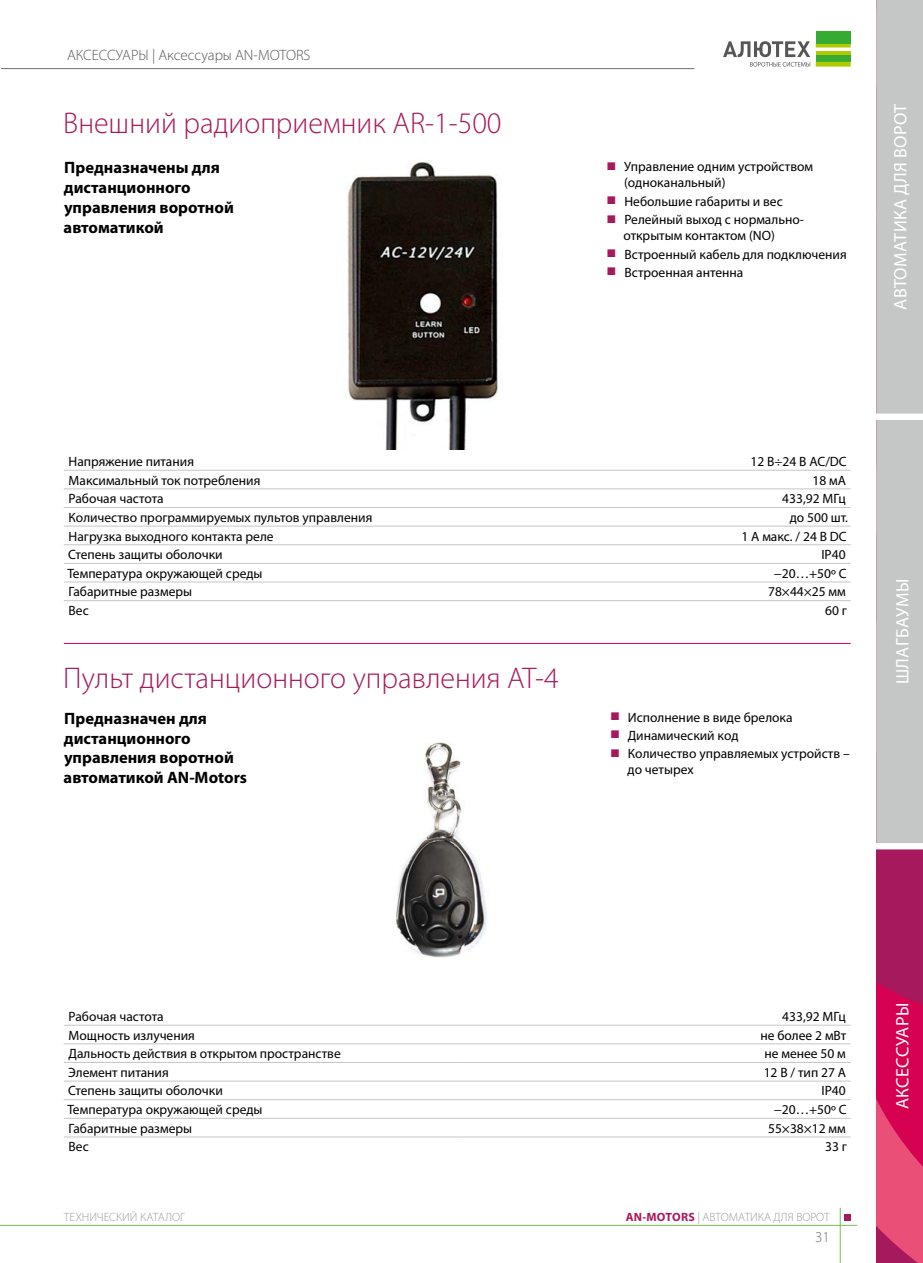
<style>
.page{position:relative;width:923px;height:1263px;background:#fff}
.page>*{position:absolute;margin:0;border:0;box-sizing:border-box;transform-origin:0 0}
.t1{font:300 30px "Myriad Pro";color:#a61a5d}
.t2{font:18px "Myriad Pro";letter-spacing:.02em;color:#fff}
.t3{font:700 16.5px/19.8px "Myriad Pro";color:#000}
.t4{font:300 15px "Myriad Pro";color:#565655}
.t5{font:300 15px "Myriad Pro";color:#6e6e6e}
.t6{font:13.5px/16.2px "Myriad Pro";color:#000}
.t7{font:300 12px "Myriad Pro";color:#9c9c9d}
.s1{font-family:"Arial";font-size:16.5px;color:#a61a5d}
.s2{font-weight:700;color:#a61a5d}
</style>
<div class="page">
<svg style="left:876px;top:849px;width:47px;height:414px;background:#c81f5f"></svg>
<div style="left:815px;top:32px;width:35px;height:12px;background:#37aa32"></div>
<svg style="left:723px;top:41px;width:127px;height:26px"></svg>
<hr style="left:1px;top:68px;width:693px;height:1px;background:#6e6e6e">
<hr style="left:840px;top:1208px;width:1px;height:55px;background:#7abb57">
<hr style="left:0;top:1225px;width:857px;height:1px;background:#7abb57">
<svg style="left:844px;top:1214px;width:6px;height:6px"></svg>
<div style="left:876px;top:0;width:47px;height:843px;background:#c5c6c6"></div>
<img style="left:347px;top:162px;width:151px;height:288px">
<hr style="left:64px;top:470px;width:564px;height:1px;background:#c5c6c6">
<hr style="left:628px;top:470px;width:222px;height:1px;background:#c5c6c6">
<hr style="left:64px;top:489px;width:564px;height:1px;background:#c5c6c6">
<hr style="left:628px;top:489px;width:222px;height:1px;background:#c5c6c6">
<hr style="left:64px;top:507px;width:564px;height:1px;background:#c5c6c6">
<hr style="left:628px;top:507px;width:222px;height:1px;background:#c5c6c6">
<hr style="left:64px;top:526px;width:564px;height:1px;background:#c5c6c6">
<hr style="left:628px;top:526px;width:222px;height:1px;background:#c5c6c6">
<hr style="left:64px;top:544px;width:564px;height:1px;background:#c5c6c6">
<hr style="left:628px;top:544px;width:222px;height:1px;background:#c5c6c6">
<hr style="left:64px;top:563px;width:564px;height:1px;background:#c5c6c6">
<hr style="left:628px;top:563px;width:222px;height:1px;background:#c5c6c6">
<hr style="left:64px;top:582px;width:564px;height:1px;background:#c5c6c6">
<hr style="left:628px;top:582px;width:222px;height:1px;background:#c5c6c6">
<hr style="left:64px;top:600px;width:564px;height:1px;background:#c5c6c6">
<hr style="left:628px;top:600px;width:222px;height:1px;background:#c5c6c6">
<hr style="left:64px;top:1025px;width:393px;height:1px;background:#c5c6c6">
<hr style="left:457px;top:1025px;width:393px;height:1px;background:#c5c6c6">
<hr style="left:64px;top:1043px;width:393px;height:1px;background:#c5c6c6">
<hr style="left:457px;top:1043px;width:393px;height:1px;background:#c5c6c6">
<hr style="left:64px;top:1062px;width:393px;height:1px;background:#c5c6c6">
<hr style="left:457px;top:1062px;width:393px;height:1px;background:#c5c6c6">
<hr style="left:64px;top:1081px;width:393px;height:1px;background:#c5c6c6">
<hr style="left:457px;top:1081px;width:393px;height:1px;background:#c5c6c6">
<hr style="left:64px;top:1099px;width:393px;height:1px;background:#c5c6c6">
<hr style="left:457px;top:1099px;width:393px;height:1px;background:#c5c6c6">
<hr style="left:64px;top:1118px;width:393px;height:1px;background:#c5c6c6">
<hr style="left:457px;top:1118px;width:393px;height:1px;background:#c5c6c6">
<hr style="left:64px;top:1137px;width:393px;height:1px;background:#c5c6c6">
<hr style="left:457px;top:1137px;width:393px;height:1px;background:#c5c6c6">
<img style="left:395px;top:742px;width:92px;height:216px">
<hr style="left:64px;top:643px;width:786px;height:1px;background:#d60150">
<div style="left:876px;top:414px;width:47px;height:6px;background:#fff"></div>
<p class="t4" style="left:67px;top:46px;width:245px">АКСЕССУАРЫ | Aксессуары AN-MOTORS</p>
<h1 class="t1" style="left:63px;top:105px;width:440px">Внешний радиоприемник AR-1-500</h1>
<p class="t3" style="left:64px;top:157px;width:172px">Предназначены для дистанционного управления воротной автоматикой</p>
<p class="t6" style="left:624px;top:158px;width:190px;text-indent:-18px"><span class="s1">■</span> Управление одним устройством (одноканальный)</p>
<p class="t6" style="left:606px;top:193px;width:178px"><span class="s1">■</span> Небольшие габариты и вес</p>
<p class="t6" style="left:623px;top:211px;width:182px;text-indent:-17px"><span class="s1">■</span> Релейный выход с нормально&shy;открытым контактом (NO)</p>
<p class="t6" style="left:606px;top:246px;width:242px"><span class="s1">■</span> Встроенный кабель для подключения</p>
<p class="t6" style="left:606px;top:264px;width:138px"><span class="s1">■</span> Встроенная антенна</p>
<h2 class="t2" style="left:889px;top:310px;width:208px;rotate:-90deg">АВТОМАТИКА ДЛЯ ВОРОТ</h2>
<p class="t6" style="left:69px;top:453px;width:127px">Напряжение питания</p>
<p class="t6" style="left:750px;top:453px;width:98px">12 В÷24 В AC/DC</p>
<p class="t6" style="left:69px;top:472px;width:193px">Максимальный ток потребления</p>
<p class="t6" style="left:812px;top:472px;width:35px">18 мА</p>
<p class="t6" style="left:69px;top:490px;width:97px">Рабочая частота</p>
<p class="t6" style="left:782px;top:490px;width:65px">433,92 МГц</p>
<p class="t6" style="left:69px;top:509px;width:305px">Количество программируемых пультов управления</p>
<p class="t6" style="left:790px;top:509px;width:60px">до 500 шт.</p>
<p class="t6" style="left:69px;top:528px;width:206px">Нагрузка выходного контакта реле</p>
<p class="t6" style="left:741px;top:528px;width:107px">1 А макс. / 24 В DC</p>
<p class="t6" style="left:68px;top:546px;width:156px">Степень защиты оболочки</p>
<p class="t6" style="left:821px;top:546px;width:26px">IP40</p>
<p class="t6" style="left:67px;top:565px;width:197px">Температура окружающей среды</p>
<p class="t6" style="left:774px;top:565px;width:74px">−20…+50º С</p>
<p class="t6" style="left:69px;top:583px;width:125px">Габаритные размеры</p>
<p class="t6" style="left:768px;top:583px;width:79px">78×44×25 мм</p>
<p class="t6" style="left:69px;top:602px;width:22px">Вес</p>
<p class="t6" style="left:825px;top:602px;width:23px">60 г</p>
<h1 class="t1" style="left:63px;top:660px;width:497px">Пульт дистанционного управления AT-4</h1>
<p class="t3" style="left:64px;top:708px;width:185px">Предназначен для дистанционного управления воротной автоматикой AN-Motors</p>
<p class="t6" style="left:610px;top:709px;width:184px"><span class="s1">■</span> Исполнение в виде брелока</p>
<p class="t6" style="left:610px;top:727px;width:130px"><span class="s1">■</span> Динамический код</p>
<p class="t6" style="left:627px;top:745px;width:224px;text-indent:-17px"><span class="s1">■</span> Количество управляемых устройств – до четырех</p>
<h2 class="t2" style="left:891px;top:684px;width:107px;rotate:-90deg">ШЛАГБАУМЫ</h2>
<p class="t6" style="left:69px;top:1008px;width:97px">Рабочая частота</p>
<p class="t6" style="left:782px;top:1008px;width:65px">433,92 МГц</p>
<p class="t6" style="left:69px;top:1027px;width:128px">Мощность излучения</p>
<p class="t6" style="left:760px;top:1027px;width:88px">не более 2 мВт</p>
<p class="t6" style="left:68px;top:1045px;width:274px">Дальность действия в открытом пространстве</p>
<p class="t6" style="left:764px;top:1045px;width:83px">не менее 50 м</p>
<p class="t6" style="left:68px;top:1064px;width:102px">Элемент питания</p>
<p class="t6" style="left:763px;top:1064px;width:84px">12 В / тип 27 А</p>
<p class="t6" style="left:68px;top:1082px;width:156px">Степень защиты оболочки</p>
<p class="t6" style="left:821px;top:1082px;width:26px">IP40</p>
<p class="t6" style="left:67px;top:1101px;width:197px">Температура окружающей среды</p>
<p class="t6" style="left:774px;top:1101px;width:74px">−20…+50º С</p>
<p class="t6" style="left:69px;top:1120px;width:125px">Габаритные размеры</p>
<p class="t6" style="left:768px;top:1120px;width:79px">55×38×12 мм</p>
<p class="t6" style="left:69px;top:1138px;width:22px">Вес</p>
<p class="t6" style="left:825px;top:1138px;width:23px">33 г</p>
<p class="t7" style="left:64px;top:1209px;width:123px">ТЕХНИЧЕСКИЙ КАТАЛОГ</p>
<p class="t7" style="left:626px;top:1209px;width:205px"><span class="s2">AN-MOTORS</span> | АВТОМАТИКА ДЛЯ ВОРОТ</p>
<p class="t5" style="left:815px;top:1227px;width:16px">31</p>
<h2 class="t2" style="left:891px;top:1109px;width:108px;rotate:-90deg">АКСЕССУАРЫ</h2>
</div>
